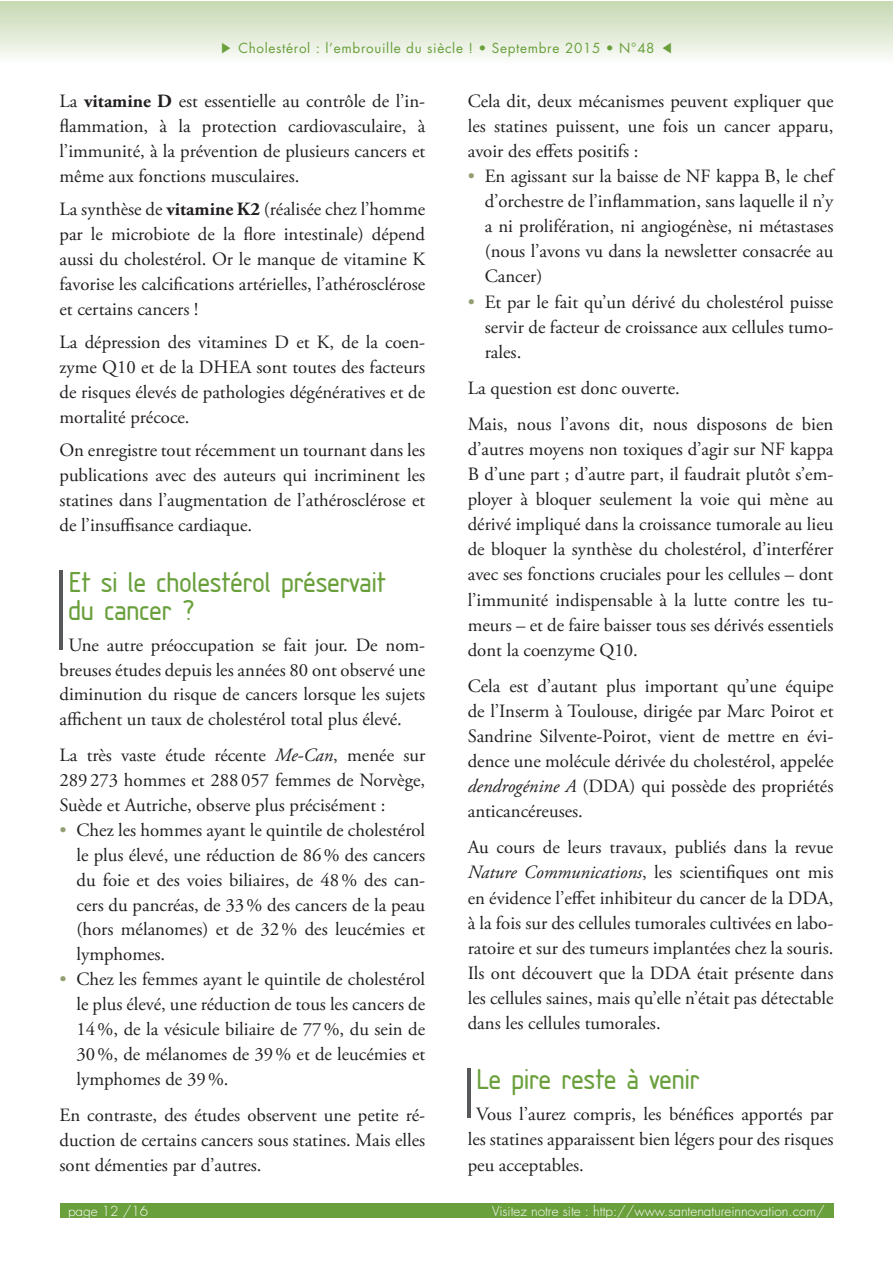
<style>
.page{position:relative;width:893px;height:1263px;background:#fff}
.page>*{position:absolute;margin:0;border:0;box-sizing:border-box;transform-origin:0 0}
.t1{font:300 105.6px "Futura";color:#57585a;scale:.65 1}
.t2{font:30px/28.5px "Isonorm SA Regular";color:#6aa03c}
.t3{font:18.75px/25px "Adobe Garamond Pro";color:#231f20;text-align:justify}
.t4{font:300 13.5px "Futura";color:#fff}
.t5{font:13.5px "Futura";letter-spacing:.05em;color:#6aa03c}
.s1{font-family:"Gulim"}
.s2{font-weight:700}
.s3{color:#919f72}
.s4{font-style:italic}
.s5{font-family:"Futura";font-weight:300;font-size:66px;color:#57585a}
</style>
<div class="page">
<div style="left:0;top:1px;width:892px;height:63px;background:linear-gradient(to bottom,#c6d8b1,#fcfcfa)"></div>
<div style="left:60px;top:1203px;width:773px;height:15px;background:#6aa03c"></div>
<p class="t5" style="left:219px;top:39px;width:456px"><span class="s1">▶</span> Cholestérol : l’embrouille du siècle ! • Septembre 2015 • N°48 <span class="s1">◀</span></p>
<p class="t3" style="left:60px;top:89px;width:367px">La <span class="s2">vitamine D</span> est essentielle au contrôle de l’in&shy;flammation, à la protection cardiovasculaire, à l’immunité, à la prévention de plusieurs cancers et même aux fonctions musculaires.</p>
<p class="t3" style="left:60px;top:197px;width:367px">La synthèse de <span class="s2">vitamine K2</span> (réalisée chez l’homme par le microbiote de la flore intestinale) dépend aussi du cholestérol. Or le manque de vitamine K favorise les calcifications artérielles, l’athérosclérose et certains cancers !</p>
<p class="t3" style="left:60px;top:330px;width:367px">La dépression des vitamines D et K, de la coen&shy;zyme Q10 et de la DHEA sont toutes des facteurs de risques élevés de pathologies dégénératives et de mortalité précoce.</p>
<p class="t3" style="left:60px;top:438px;width:367px">On enregistre tout récemment un tournant dans les publications avec des auteurs qui incriminent les statines dans l’augmentation de l’athérosclérose et de l’insuffisance cardiaque.</p>
<h1 class="t1" style="left:54px;top:544px;width:24px">I</h1>
<h2 class="t2" style="left:68px;top:567px;width:319px">Et si le cholestérol préservait du cancer ?</h2>
<p class="t3" style="left:468px;top:89px;width:367px">Cela dit, deux mécanismes peuvent expliquer que les statines puissent, une fois un cancer apparu, avoir des effets positifs :</p>
<p class="t3" style="left:485px;top:164px;width:350px;text-indent:-17px"><span class="s3">•</span> En agissant sur la baisse de NF kappa B, le chef d’orchestre de l’inflammation, sans laquelle il n’y a ni prolifération, ni angiogénèse, ni métastases (nous l’avons vu dans la newsletter consacrée au Cancer)</p>
<p class="t3" style="left:485px;top:290px;width:350px;text-indent:-17px"><span class="s3">•</span> Et par le fait qu’un dérivé du cholestérol puisse servir de facteur de croissance aux cellules tumo&shy;rales.</p>
<p class="t3" style="left:468px;top:370px;width:367px;line-height:36.3px">La question est donc ouverte.<br>Mais, nous l’avons dit, nous disposons de bien</p>
<p class="t3" style="left:468px;top:437px;width:367px">d’autres moyens non toxiques d’agir sur NF kappa B d’une part ; d’autre part, il faudrait plutôt s’em&shy;ployer à bloquer seulement la voie qui mène au dérivé impliqué dans la croissance tumorale au lieu de bloquer la synthèse du cholestérol, d’interférer avec ses fonctions cruciales pour les cellules – dont l’immunité indispensable à la lutte contre les tu&shy;meurs – et de faire baisser tous ses dérivés essentiels dont la coenzyme Q10.</p>
<p class="t3" style="left:468px;top:674px;width:367px">Cela est d’autant plus important qu’une équipe de l’Inserm à Toulouse, dirigée par Marc Poirot et Sandrine Silvente-Poirot, vient de mettre en évi&shy;dence une molécule dérivée du cholestérol, appelée <span class="s4">dendrogénine A</span> (DDA) qui possède des propriétés anticancéreuses.</p>
<p class="t3" style="left:468px;top:836px;width:367px">Au cours de leurs travaux, publiés dans la revue <span class="s4">Nature Communications</span>, les scientifiques ont mis en évidence l’effet inhibiteur du cancer de la DDA, à la fois sur des cellules tumorales cultivées en labo&shy;ratoire et sur des tumeurs implantées chez la souris.<br>Ils ont découvert que la DDA était présente dans les cellules saines, mais qu’elle n’était pas détectable dans les cellules tumorales.</p>
<h2 class="t2" style="left:462px;top:1064px;width:239px"><span class="s5">I</span>Le pire reste à venir</h2>
<p class="t3" style="left:60px;top:633px;width:367px;text-indent:9px">Une autre préoccupation se fait jour. De nom&shy;breuses études depuis les années 80 ont observé une diminution du risque de cancers lorsque les sujets affichent un taux de cholestérol total plus élevé.</p>
<p class="t3" style="left:60px;top:744px;width:367px">La très vaste étude récente <span class="s4">Me-Can</span>, menée sur 289273 hommes et 288 057 femmes de Norvège, Suède et Autriche, observe plus précisément :</p>
<p class="t3" style="left:77px;top:818px;width:350px;text-indent:-17px"><span class="s3">•</span> Chez les hommes ayant le quintile de cholestérol le plus élevé, une réduction de 86% des cancers du foie et des voies biliaires, de 48% des can&shy;cers du pancréas, de 33% des cancers de la peau (hors mélanomes) et de 32% des leucémies et lymphomes.</p>
<p class="t3" style="left:77px;top:967px;width:350px;text-indent:-17px"><span class="s3">•</span> Chez les femmes ayant le quintile de cholestérol le plus élevé, une réduction de tous les cancers de 14%, de la vésicule biliaire de 77%, du sein de 30%, de mélanomes de 39% et de leucémies et lymphomes de 39%.</p>
<p class="t3" style="left:60px;top:1103px;width:367px">En contraste, des études observent une petite ré&shy;duction de certains cancers sous statines. Mais elles sont démenties par d’autres.</p>
<p class="t3" style="left:468px;top:1102px;width:367px;text-indent:9px">Vous l’aurez compris, les bénéfices apportés par les statines apparaissent bien légers pour des risques peu acceptables.</p>
<p class="t4" style="left:68px;top:1202px;width:82px">page 12 /16</p>
<p class="t4" style="left:492px;top:1202px;width:334px">Visitez notre site : http://www.santenatureinnovation.com/</p>
</div>
